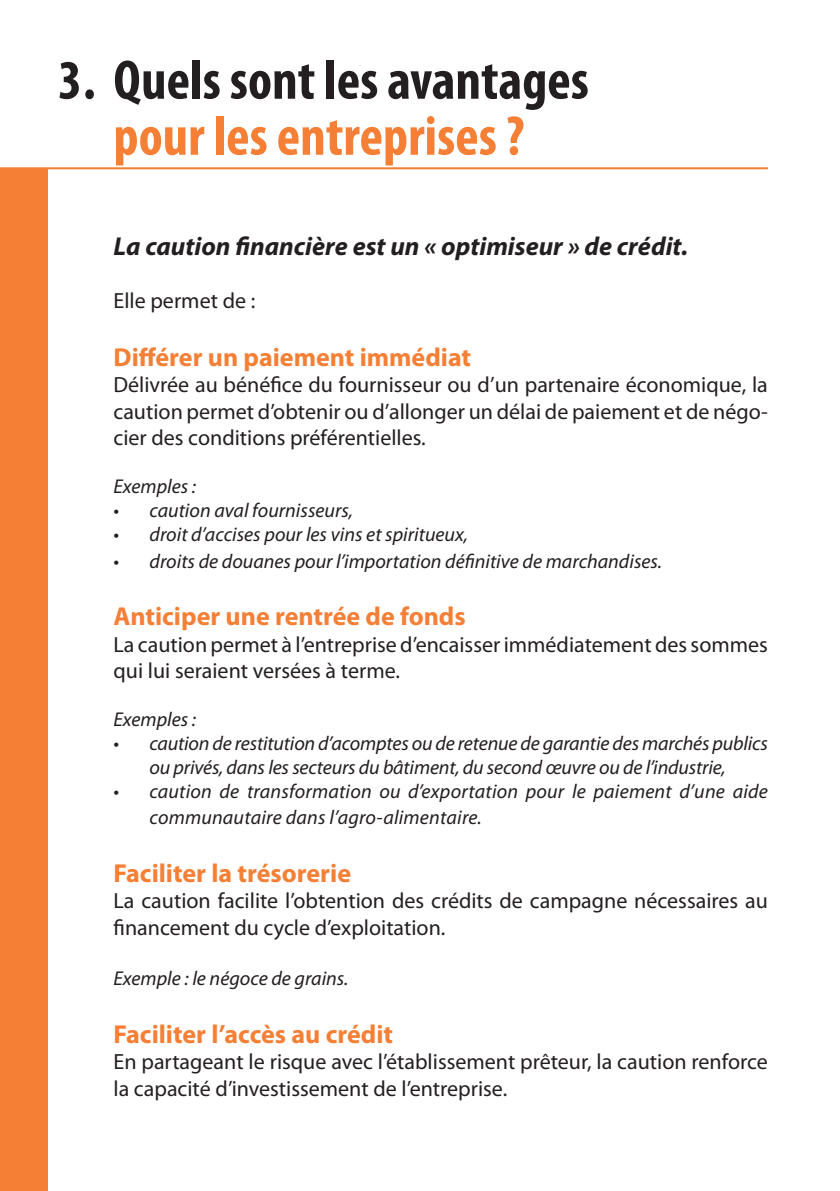
<style>
.page{position:relative;width:840px;height:1191px;background:#fff}
.page>*{position:absolute;margin:0;border:0;box-sizing:border-box;transform-origin:0 0}
.t1{font:700 condensed 56px "Myriad Pro";color:#231f20}
.t2{font:700 condensed 56px "Myriad Pro";color:#f47f35}
.t3{font:700 26px "Myriad Pro";color:#f47f35}
.t4{font:italic 700 26px "Myriad Pro";color:#231f20}
.t5{font:22px/26.4px "Myriad Pro";color:#231f20}
.t6{font:italic 20px/24px "Myriad Pro";color:#231f20;text-align:center}
</style>
<div class="page">
<hr style="left:0;top:167px;width:767px;height:2px;background:#f47f35">
<div style="left:0;top:168px;width:48px;height:1023px;background:#f47f35"></div>
<h1 class="t1" style="left:58px;top:45px;width:532px">3. Quels sont les avantages</h1>
<h1 class="t2" style="left:113px;top:101px;width:412px">pour les entreprises ?</h1>
<p class="t4" style="left:113px;top:230px;width:576px">La caution financière est un « optimiseur » de crédit.</p>
<p class="t5" style="left:113px;top:287px;width:143px">Elle permet de :</p>
<p class="t3" style="left:113px;top:340px;width:359px">Différer un paiement immédiat</p>
<p class="t5" style="left:113px;top:371px;width:655px;text-align:justify">Délivrée au bénéfice du fournisseur ou d’un partenaire économique, la caution permet d’obtenir ou d’allonger un délai de paiement et de négo&shy;cier des conditions préférentielles.</p>
<p class="t6" style="left:113px;top:474px;width:84px">Exemples :</p>
<p class="t6" style="left:113px;top:498px;width:241px">• caution aval fournisseurs,</p>
<p class="t6" style="left:113px;top:522px;width:356px">• droit d’accises pour les vins et spiritueux,</p>
<p class="t6" style="left:113px;top:548px;width:549px">• droits de douanes pour l’importation définitive de marchandises.</p>
<p class="t3" style="left:113px;top:599px;width:353px">Anticiper une rentrée de fonds</p>
<p class="t5" style="left:113px;top:630px;width:655px">La caution permet à l’entreprise d’encaisser immédiatement des sommes qui lui seraient versées à terme.</p>
<p class="t6" style="left:113px;top:707px;width:84px">Exemples :</p>
<p class="t6" style="left:113px;top:731px;width:655px">• caution de restitution d’acomptes ou de retenue de garantie des marchés publics ou privés, dans les secteurs du bâtiment, du second œuvre ou de l’industrie,</p>
<p class="t6" style="left:149px;top:778px;width:619px;line-height:26.4px;text-align:left;text-indent:-36px">• caution de transformation ou d’exportation pour le paiement d’une aide communautaire dans l’agro-alimentaire.</p>
<p class="t3" style="left:113px;top:856px;width:239px">Faciliter la trésorerie</p>
<p class="t5" style="left:113px;top:887px;width:655px">La caution facilite l’obtention des crédits de campagne nécessaires au financement du cycle d’exploitation.</p>
<p class="t6" style="left:113px;top:966px;width:236px">Exemple : le négoce de grains.</p>
<p class="t3" style="left:113px;top:1017px;width:281px">Faciliter l’accès au crédit</p>
<p class="t5" style="left:113px;top:1048px;width:655px">En partageant le risque avec l’établissement prêteur, la caution renforce la capacité d’investissement de l’entreprise.</p>
</div>
